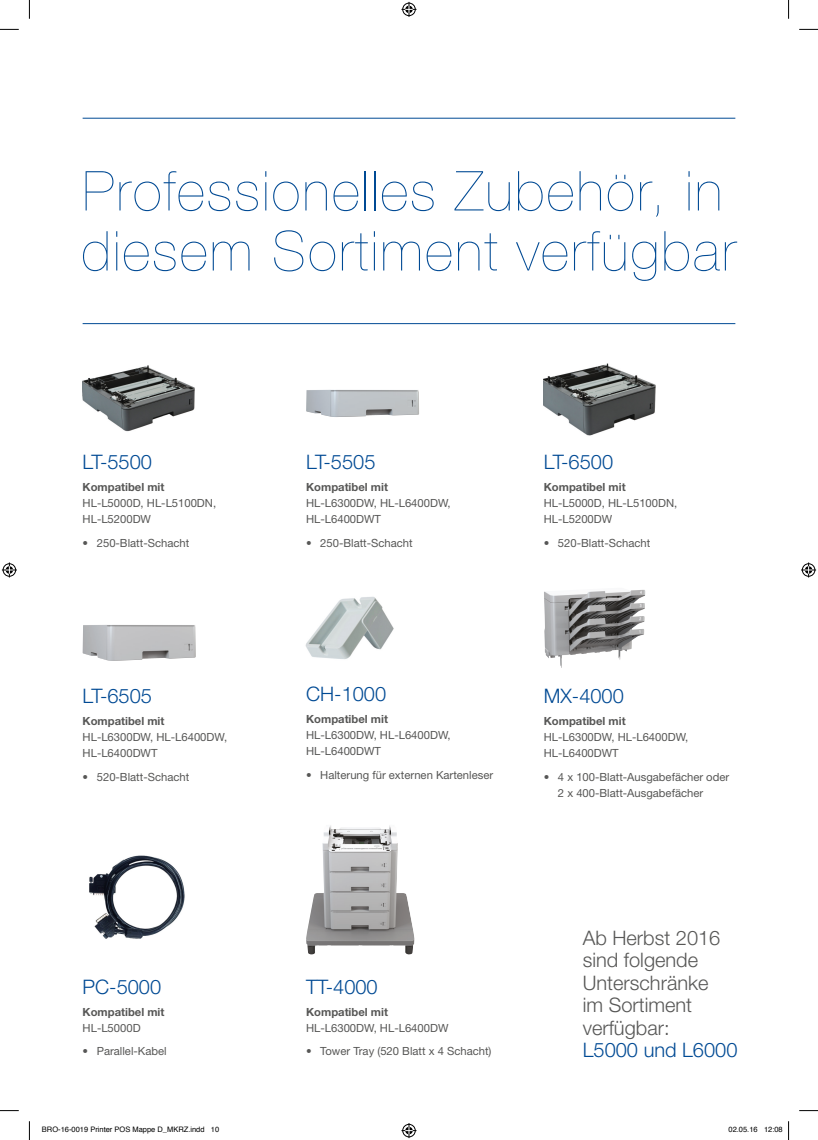
<style>
.page{position:relative;width:818px;height:1140px;background:#fff}
.page>*{position:absolute;margin:0;border:0;box-sizing:border-box;transform-origin:0 0}
.t1{font:200 55px/60px "Helvetica Neue LT Std";letter-spacing:.04em;color:#004a94}
.t2{font:300 20px "Helvetica Neue LT Std";color:#004a94}
.t3{font:300 20px/22.5px "Helvetica Neue LT Std";color:#575756}
.t4{font:11.25px/16px "Helvetica Neue LT Std";color:#575756}
.t5{font:700 11.25px "Helvetica Neue LT Std";color:#575756}
.t6{font:7.5px "Helvetica";color:#000}
</style>
<div class="page">
<hr style="left:83px;top:118px;width:651px;height:1px;background:#004a94">
<hr style="left:83px;top:323px;width:651px;height:1px;background:#004a94">
<img style="left:306px;top:389px;width:113px;height:28px">
<img style="left:83px;top:365px;width:112px;height:67px">
<img style="left:543px;top:363px;width:113px;height:73px">
<img style="left:83px;top:625px;width:113px;height:36px">
<img style="left:544px;top:591px;width:76px;height:77px">
<img style="left:305px;top:597px;width:89px;height:62px">
<img style="left:89px;top:855px;width:96px;height:84px">
<img style="left:306px;top:825px;width:85px;height:129px">
<svg style="left:0;top:29px;width:19px;height:1px"></svg>
<svg style="left:799px;top:29px;width:18px;height:1px"></svg>
<svg style="left:0;top:1110px;width:19px;height:1px"></svg>
<svg style="left:799px;top:1110px;width:18px;height:1px"></svg>
<svg style="left:29px;top:0;width:1px;height:19px"></svg>
<svg style="left:29px;top:1121px;width:1px;height:18px"></svg>
<svg style="left:401px;top:2px;width:15px;height:15px"></svg>
<svg style="left:401px;top:1123px;width:15px;height:15px"></svg>
<svg style="left:2px;top:562px;width:15px;height:15px"></svg>
<svg style="left:801px;top:562px;width:14px;height:15px"></svg>
<h1 class="t1" style="left:81px;top:161px;width:655px">Professionelles Zubehör, in diesem Sortiment verfügbar</h1>
<h2 class="t2" style="left:83px;top:450px;width:71px">LT-5500</h2>
<h2 class="t2" style="left:306px;top:450px;width:71px">LT-5505</h2>
<h2 class="t2" style="left:543px;top:450px;width:71px">LT-6500</h2>
<p class="t5" style="left:83px;top:480px;width:83px">Kompatibel mit</p>
<p class="t4" style="left:83px;top:495px;width:135px">HL-L5000D, HL-L5100DN,<br>HL-L5200DW</p>
<p class="t4" style="left:83px;top:534px;width:108px">• 250-Blatt-Schacht</p>
<h2 class="t2" style="left:83px;top:683px;width:71px">LT-6505</h2>
<p class="t5" style="left:83px;top:714px;width:83px">Kompatibel mit</p>
<p class="t4" style="left:83px;top:729px;width:146px">HL-L6300DW, HL-L6400DW,<br>HL-L6400DWT</p>
<p class="t4" style="left:83px;top:768px;width:108px">• 520-Blatt-Schacht</p>
<h2 class="t2" style="left:83px;top:974px;width:80px">PC-5000</h2>
<p class="t5" style="left:83px;top:1004px;width:83px">Kompatibel mit</p>
<p class="t4" style="left:83px;top:1019px;width:59px">HL-L5000D</p>
<p class="t4" style="left:83px;top:1043px;width:85px">• Parallel-Kabel</p>
<p class="t5" style="left:306px;top:480px;width:83px">Kompatibel mit</p>
<p class="t4" style="left:306px;top:495px;width:146px">HL-L6300DW, HL-L6400DW,<br>HL-L6400DWT</p>
<p class="t4" style="left:306px;top:534px;width:108px">• 250-Blatt-Schacht</p>
<p class="t5" style="left:543px;top:480px;width:83px">Kompatibel mit</p>
<p class="t4" style="left:543px;top:495px;width:135px">HL-L5000D, HL-L5100DN,<br>HL-L5200DW</p>
<p class="t4" style="left:543px;top:534px;width:108px">• 520-Blatt-Schacht</p>
<h2 class="t2" style="left:306px;top:681px;width:82px">CH-1000</h2>
<p class="t5" style="left:306px;top:712px;width:83px">Kompatibel mit</p>
<p class="t4" style="left:306px;top:727px;width:146px">HL-L6300DW, HL-L6400DW,<br>HL-L6400DWT</p>
<p class="t4" style="left:306px;top:766px;width:188px">• Halterung für externen Kartenleser</p>
<h2 class="t2" style="left:543px;top:683px;width:82px">MX-4000</h2>
<p class="t5" style="left:543px;top:714px;width:83px">Kompatibel mit</p>
<p class="t4" style="left:543px;top:729px;width:146px">HL-L6300DW, HL-L6400DW,<br>HL-L6400DWT</p>
<p class="t4" style="left:557px;top:768px;width:173px;text-indent:-14px">• 4 x 100-Blatt-Ausgabefächer oder<br>2 x 400-Blatt-Ausgabefächer</p>
<h2 class="t2" style="left:306px;top:974px;width:73px">TT-4000</h2>
<p class="t5" style="left:306px;top:1004px;width:83px">Kompatibel mit</p>
<p class="t4" style="left:306px;top:1019px;width:144px">HL-L6300DW, HL-L6400DW</p>
<p class="t4" style="left:306px;top:1043px;width:187px">• Tower Tray (520 Blatt x 4 Schacht)</p>
<h2 class="t3" style="left:582px;top:926px;width:139px">Ab Herbst 2016 sind folgende<br>Unterschränke im Sortiment verfügbar:</h2>
<h2 class="t2" style="left:582px;top:1038px;width:156px">L5000 und L6000</h2>
<p class="t6" style="left:42px;top:1124px;width:179px">BRO-16-0019 Printer POS Mappe D_MKRZ.indd 10</p>
<p class="t6" style="left:728px;top:1124px;width:56px">02.05.16 12:08</p>
</div>
